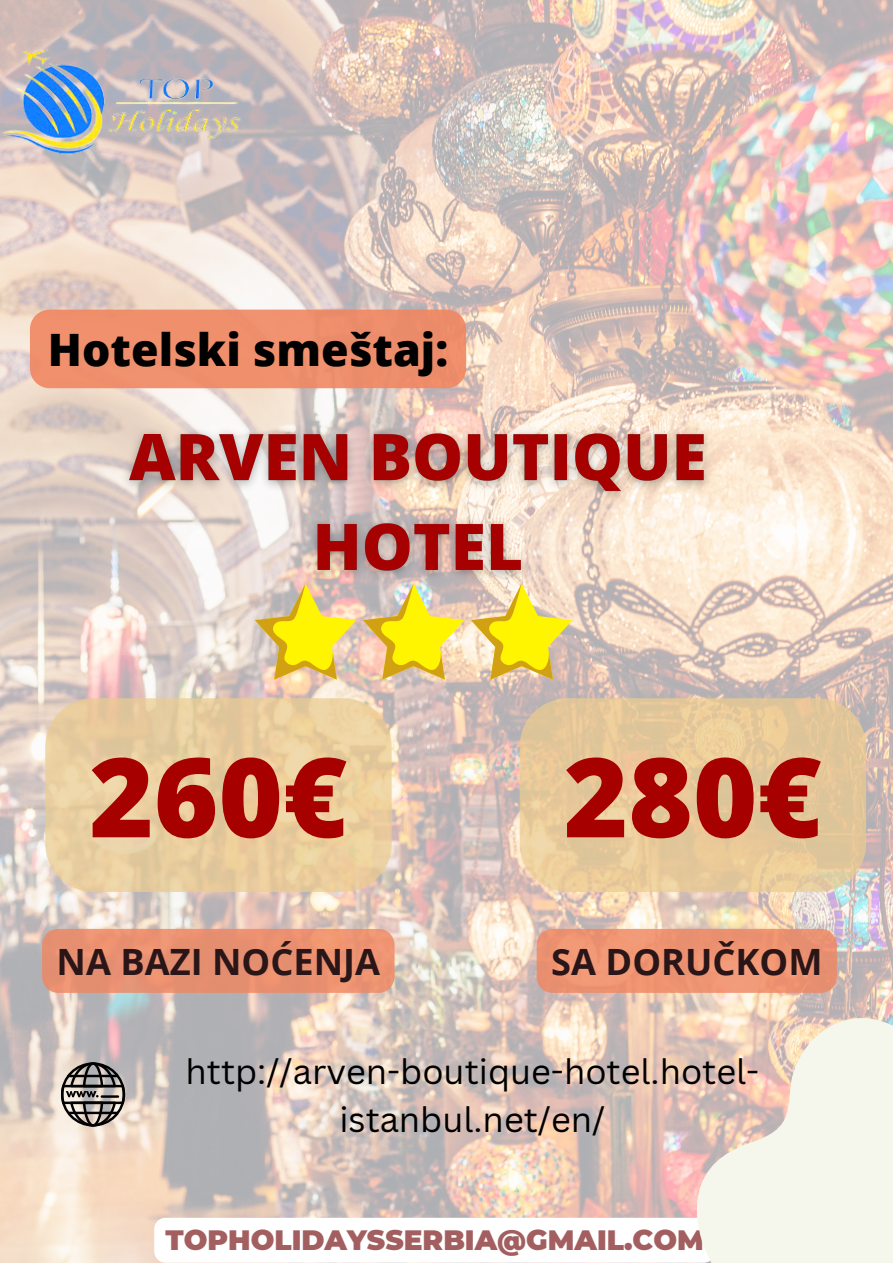
<style>
.page{position:relative;width:893px;height:1263px;background:#fff}
.page>*{position:absolute;margin:0;border:0;box-sizing:border-box;transform-origin:0 0}
.t1{font:800 110.18px "Open Sans";color:#a60000}
.t2{font:800 44.7px "Open Sans";color:#000}
.t3{font:700 36.22px "Open Sans";color:#2a1618}
.t4{font:34.42px/48px "Canva Sans";color:#000;text-align:center}
.t5{font:900 27.97px "Montserrat";color:#a35f5f}
</style>
<div class="page">
<img style="left:0;top:0;width:893px;height:1263px">
<img style="left:0;top:22px;width:261px;height:173px">
<div style="left:154px;top:1218px;width:561px;height:45px;background:#fff;border-radius:11px"></div>
<svg style="left:645px;top:983px;width:248px;height:280px;background:#eee1d6"></svg>
<div style="left:30px;top:310px;width:436px;height:78px;background:#f08f6b"></div>
<img style="left:113px;top:398px;width:609px;height:209px">
<svg style="left:61px;top:1062px;width:64px;height:64px;background:#86817c"></svg>
<div style="left:45px;top:698px;width:347px;height:194px;background:#ebcc90;border-radius:48px;opacity:.73"></div>
<svg style="left:255px;top:583px;width:101px;height:97px;background:#e6d16b"></svg>
<svg style="left:363px;top:583px;width:101px;height:97px;background:#e8d36c"></svg>
<svg style="left:471px;top:583px;width:101px;height:97px;background:#ecd76e"></svg>
<div style="left:536px;top:929px;width:301px;height:64px;background:#ef9370;border-radius:16px"></div>
<div style="left:519px;top:698px;width:347px;height:194px;background:#ebcc90;border-radius:48px;opacity:.73"></div>
<div style="left:42px;top:929px;width:352px;height:64px;background:#e78f70;border-radius:16px"></div>
<p class="t2" style="left:48px;top:318px;width:402px">Hotelski smeštaj:</p>
<h1 class="t1" style="left:89px;top:720px;width:260px">260€</h1>
<p class="t3" style="left:57px;top:936px;width:325px">NA BAZI NOĆENJA</p>
<h1 class="t1" style="left:564px;top:720px;width:260px">280€</h1>
<p class="t3" style="left:551px;top:936px;width:273px">SA DORUČKOM</p>
<p class="t4" style="left:186px;top:1046px;width:575px">http://arven-boutique-hotel.hotel&shy;istanbul.net/en/</p>
<p class="t5" style="left:165px;top:1223px;width:540px">TOPHOLIDAYSSERBIA@GMAIL.COM</p>
</div>
